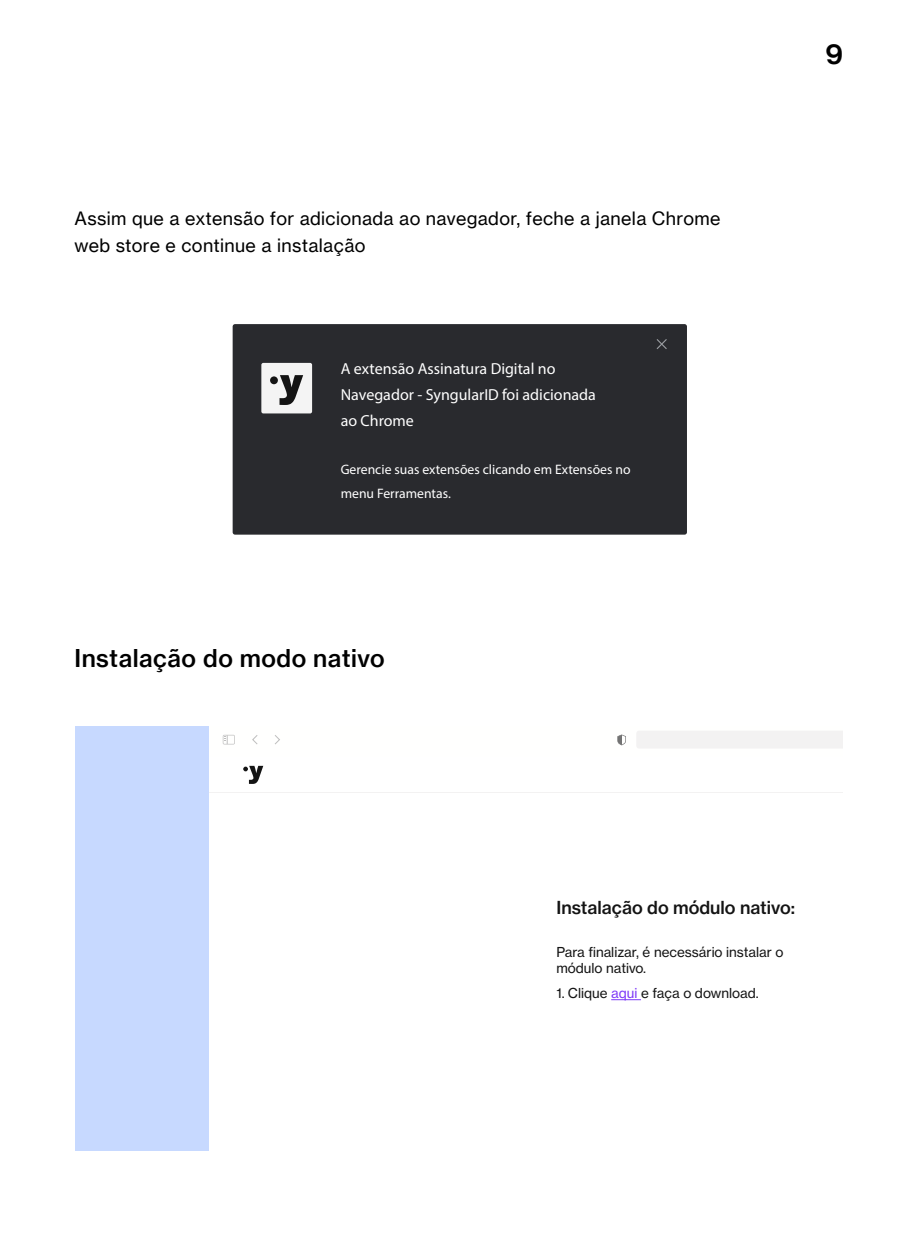
<style>
.page{position:relative;width:918px;height:1248px;background:#fff}
.page>*{position:absolute;margin:0;border:0;box-sizing:border-box;transform-origin:0 0}
.t1{font:28.5px "N Haas Grotesk DS Pro 65 Md";color:#000}
.t2{font:24px "N Haas Grotesk TX Pro 65 Md";letter-spacing:.02em;color:#000}
.t3{font:18px/27px "N Haas Grotesk TX Pro 55 Rg";letter-spacing:.02em;color:#000}
.t4{font:17.7px "N Haas Grotesk TX Pro 65 Md";color:#141414}
.t5{font:16.05px/25.8px "Myriad Pro";color:#fff}
.t6{font:13.65px/23.9px "Myriad Pro";color:#fff}
.t7{font:13.5px/16.2px "N Haas Grotesk TX Pro 55 Rg";color:#141414}
.s1{color:#7e39f8}
</style>
<div class="page">
<div style="left:233px;top:324px;width:454px;height:211px;background:#292a2e;border-radius:2px"></div>
<div style="left:261px;top:363px;width:51px;height:50px;background:#f4f4f4;border-radius:2px"></div>
<div style="left:270px;top:376px;width:8px;height:8px;background:#141414;border-radius:50%"></div>
<svg style="left:280px;top:375px;width:23px;height:30px"></svg>
<svg style="left:656px;top:339px;width:11px;height:10px"></svg>
<div style="left:75px;top:726px;width:768px;height:424px;background:#c7d9ff"></div>
<div style="left:209px;top:757px;width:634px;height:393px;background:#fff"></div>
<hr style="left:611px;top:999px;width:30px;height:1px;background:#7e39f8">
<hr style="left:209px;top:792px;width:634px;height:1px;background:#f3f2f2">
<svg style="left:243px;top:766px;width:20px;height:18px"></svg>
<div style="left:209px;top:726px;width:634px;height:31px;background:#fffffe"></div>
<svg style="left:223px;top:735px;width:12px;height:10px"></svg>
<svg style="left:252px;top:735px;width:6px;height:9px"></svg>
<svg style="left:275px;top:735px;width:5px;height:10px"></svg>
<svg style="left:617px;top:735px;width:9px;height:10px"></svg>
<svg style="left:618px;top:735px;width:4px;height:10px"></svg>
<div style="left:637px;top:731px;width:206px;height:17px;background:#f3f2f2"></div>
<p class="t3" style="left:75px;top:205px;width:648px">Assim que a extensão for adicionada ao navegador, feche a janela Chrome web store e continue a instalação</p>
<p class="t5" style="left:341px;top:356px;width:257px">A extensão Assinatura Digital no<br>Navegador - SyngularID foi adicionada ao Chrome</p>
<p class="t6" style="left:341px;top:457px;width:291px">Gerencie suas extensões clicando em Extensões no menu Ferramentas.</p>
<h2 class="t2" style="left:75px;top:643px;width:312px">Instalação do modo nativo</h2>
<h1 class="t1" style="left:826px;top:37px;width:19px">9</h1>
<p class="t4" style="left:556px;top:897px;width:240px">Instalação do módulo nativo:</p>
<p class="t7" style="left:556px;top:944px;width:229px">Para finalizar, é necessário instalar o módulo nativo.</p>
<p class="t7" style="left:556px;top:985px;width:204px">1. Clique <span class="s1">aqui</span> e faça o download.</p>
</div>
